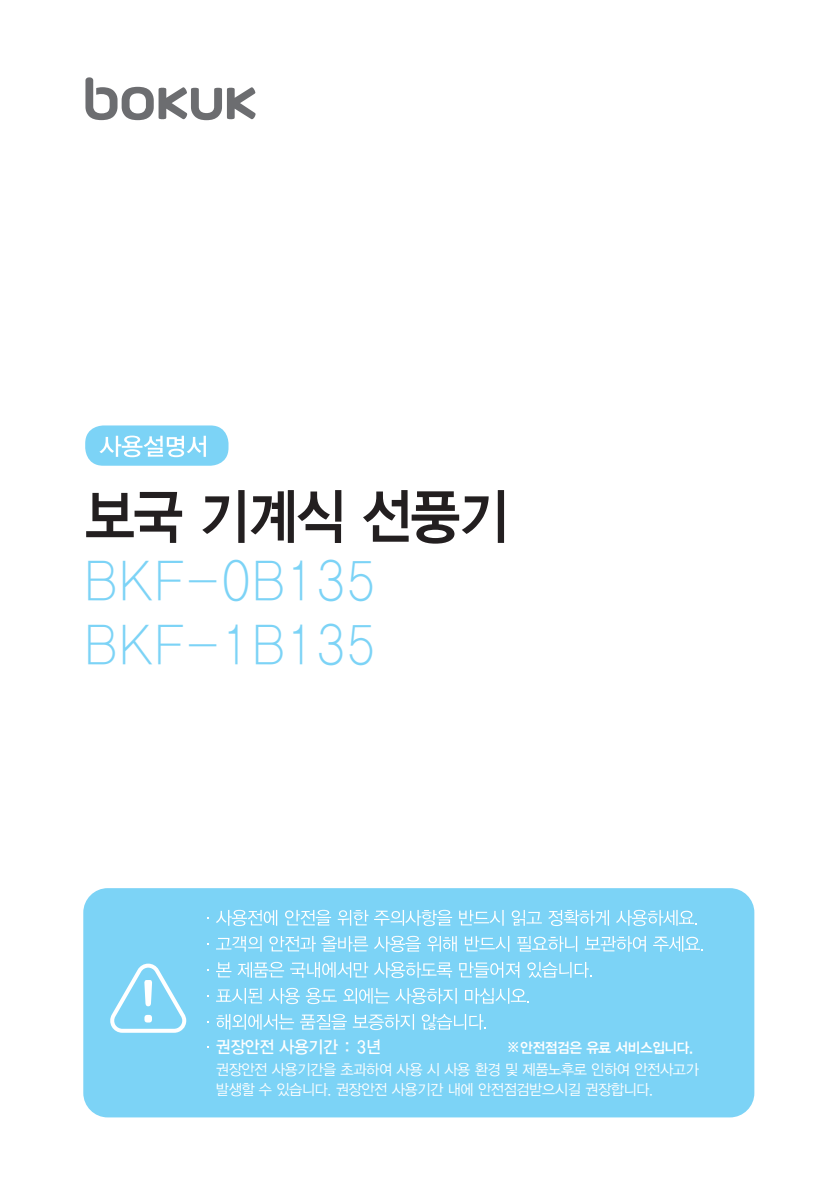
<style>
.page{position:relative;width:840px;height:1180px;background:#fff}
.page>*{position:absolute;margin:0;border:0;box-sizing:border-box;transform-origin:0 0}
.t1{font:60px "YDVYGO14";letter-spacing:-.025em;color:#231f20;scale:.9 1}
.t2{font:54px/64.8px "YDVYGO115";letter-spacing:-.01em;color:#7cd3f6;scale:.9 1}
.t3{font:17px "YDVYGO135";letter-spacing:-.01em;color:#fff;scale:.94 1}
.t4{font:14.8px/20px "YDVYGO12";letter-spacing:-.025em;color:#fff;scale:.96 1}
.t5{font:14.2px "YDVYGO14";letter-spacing:-.025em;color:#fff;scale:.96 1}
.s1{font-family:"YDVYGO135";font-size:16.6px}
</style>
<div class="page">
<div style="left:83px;top:888px;width:671px;height:229px;background:#7cd3f6;border-radius:24px"></div>
<svg style="left:110px;top:963px;width:77px;height:70px"></svg>
<svg style="left:216px;top:909px;width:61px;height:16px"></svg>
<svg style="left:285px;top:909px;width:46px;height:16px"></svg>
<svg style="left:337px;top:910px;width:31px;height:15px"></svg>
<svg style="left:374px;top:909px;width:78px;height:17px"></svg>
<svg style="left:459px;top:910px;width:44px;height:15px"></svg>
<svg style="left:511px;top:910px;width:30px;height:15px"></svg>
<svg style="left:548px;top:910px;width:60px;height:15px"></svg>
<svg style="left:616px;top:909px;width:80px;height:16px"></svg>
<svg style="left:216px;top:936px;width:45px;height:15px"></svg>
<svg style="left:269px;top:935px;width:151px;height:16px"></svg>
<svg style="left:427px;top:936px;width:29px;height:15px"></svg>
<svg style="left:464px;top:936px;width:45px;height:15px"></svg>
<svg style="left:517px;top:936px;width:60px;height:15px"></svg>
<svg style="left:584px;top:936px;width:61px;height:15px"></svg>
<svg style="left:653px;top:936px;width:49px;height:15px"></svg>
<svg style="left:216px;top:962px;width:15px;height:15px"></svg>
<svg style="left:237px;top:961px;width:47px;height:16px"></svg>
<svg style="left:290px;top:961px;width:162px;height:16px"></svg>
<svg style="left:459px;top:962px;width:60px;height:15px"></svg>
<svg style="left:527px;top:962px;width:64px;height:15px"></svg>
<svg style="left:216px;top:988px;width:46px;height:15px"></svg>
<svg style="left:268px;top:987px;width:31px;height:16px"></svg>
<svg style="left:305px;top:987px;width:31px;height:16px"></svg>
<svg style="left:343px;top:988px;width:46px;height:15px"></svg>
<svg style="left:395px;top:987px;width:61px;height:16px"></svg>
<svg style="left:465px;top:988px;width:63px;height:15px"></svg>
<svg style="left:216px;top:1014px;width:78px;height:15px"></svg>
<svg style="left:300px;top:1013px;width:46px;height:16px"></svg>
<svg style="left:352px;top:1014px;width:62px;height:15px"></svg>
<svg style="left:421px;top:1014px;width:65px;height:15px"></svg>
<div style="left:85px;top:425px;width:143px;height:40px;background:#7cd3f6;border-radius:18px"></div>
<svg style="left:99px;top:435px;width:107px;height:22px"></svg>
<svg style="left:85px;top:77px;width:170px;height:43px"></svg>
<h1 class="t1" style="left:85px;top:476px;width:472px">보국 기계식 선풍기</h1>
<h2 class="t2" style="left:83px;top:546px;width:327px">BKF-0B135<br>BKF-1B135</h2>
<p class="t3" style="left:216px;top:1034px;width:177px">권장안전 사용기간 : 3년</p>
<p class="t5" style="left:505px;top:1037px;width:196px"><span class="s1">※</span>안전점검은 유료 서비스입니다.</p>
<p class="t4" style="left:216px;top:1058px;width:504px">권장안전 사용기간을 초과하여 사용 시 사용 환경 및 제품노후로 인하여 안전사고가 발생할 수 있습니다. 권장안전 사용기간 내에 안전점검받으시길 권장합니다.</p>
</div>
